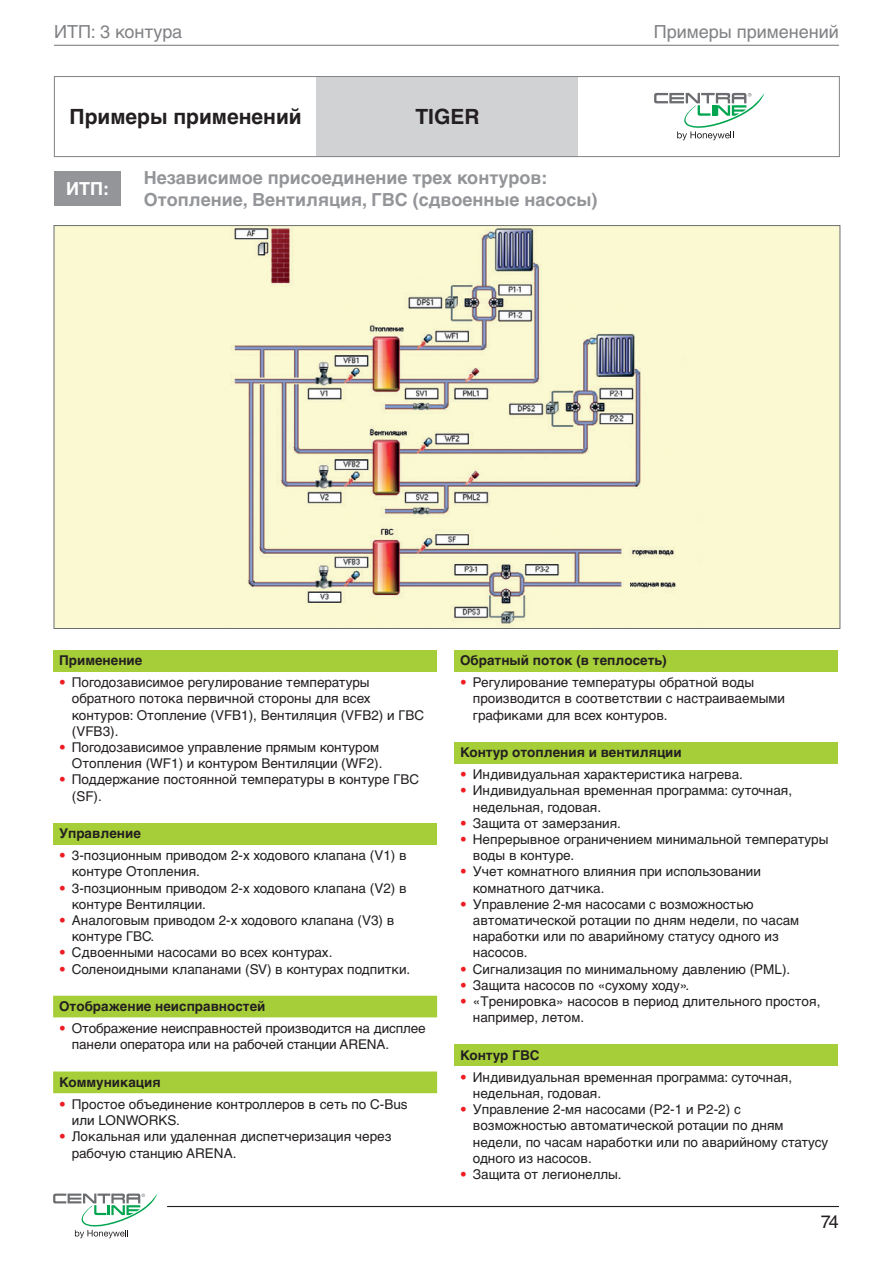
<style>
.page{position:relative;width:893px;height:1263px;background:#fff}
.page>*{position:absolute;margin:0;border:0;box-sizing:border-box;transform-origin:0 0}
.t1{font:700 21px "Helvetica LT Std";color:#231f20}
.t2{font:700 18px/21.6px "Helvetica LT Std";color:#939598}
.t3{font:18px "Helvetica LT Std";color:#808285}
.t4{font:700 18px "Helvetica LT Std";color:#fff}
.t5{font:18px "Helvetica LT Std";color:#231f20}
.t6{font:13.5px/16.2px "Helvetica LT Std";color:#231f20}
.t7{font:700 13.5px "Helvetica LT Std";color:#231f20}
.s1{font-style:italic;color:#ee1d23}
</style>
<div class="page">
<hr style="left:54px;top:45px;width:785px;height:1px;background:#808285">
<hr style="left:167px;top:1206px;width:672px;height:1px;background:#231f20">
<svg style="left:53px;top:1193px;width:104px;height:45px"></svg>
<div style="left:317px;top:77px;width:261px;height:79px;background:#d1d2d4"></div>
<svg style="left:654px;top:93px;width:110px;height:47px"></svg>
<div style="left:54px;top:76px;width:786px;height:81px;border:1px solid #808285"></div>
<div style="left:54px;top:171px;width:66px;height:35px;background:#939598"></div>
<div style="left:53px;top:650px;width:384px;height:21px;background:#a6ce39"></div>
<div style="left:53px;top:823px;width:384px;height:21px;background:#a6ce39"></div>
<svg style="left:53px;top:996px;width:384px;height:97px"></svg>
<div style="left:454px;top:650px;width:384px;height:21px;background:#a6ce39"></div>
<div style="left:454px;top:742px;width:384px;height:21px;background:#a6ce39"></div>
<div style="left:454px;top:1044px;width:384px;height:22px;background:#a6ce39"></div>
<div style="left:54px;top:226px;width:786px;height:402px;background:#faf9d2"></div>
<img style="left:230px;top:228px;width:446px;height:396px">
<p class="t3" style="left:54px;top:22px;width:130px">ИТП: 3 контура</p>
<p class="t1" style="left:70px;top:104px;width:234px">Примеры применений</p>
<p class="t1" style="left:415px;top:104px;width:66px">TIGER</p>
<p class="t4" style="left:66px;top:178px;width:45px">ИТП:</p>
<p class="t2" style="left:144px;top:167px;width:455px">Независимое присоединение трех контуров:<br>Отопление, Вентиляция, ГВС (сдвоенные насосы)</p>
<p class="t3" style="left:654px;top:22px;width:187px">Примеры применений</p>
<p class="t7" style="left:59px;top:652px;width:85px">Применение</p>
<p class="t6" style="left:72px;top:674px;width:354px;text-indent:-13px"><span class="s1">•</span> Погодозависимое регулирование температуры обратного потока первичной стороны для всех контуров: Отопление (VFB1), Вентиляция (VFB2) и ГВС (VFB3).</p>
<p class="t6" style="left:59px;top:739px;width:325px;text-align:right"><span class="s1">•</span> Погодозависимое управление прямым контуром<br>Отопления (WF1) и контуром Вентиляции (WF2).</p>
<p class="t6" style="left:72px;top:771px;width:349px;text-indent:-13px"><span class="s1">•</span> Поддержание постоянной температуры в контуре ГВС (SF).</p>
<p class="t7" style="left:59px;top:825px;width:83px">Управление</p>
<p class="t6" style="left:72px;top:847px;width:336px;text-indent:-13px"><span class="s1">•</span> 3-позционным приводом 2-х ходового клапана (V1) в контуре Отопления.</p>
<p class="t6" style="left:72px;top:880px;width:336px;text-indent:-13px"><span class="s1">•</span> 3-позционным приводом 2-х ходового клапана (V2) в контуре Вентиляции.</p>
<p class="t6" style="left:72px;top:912px;width:324px;text-indent:-13px"><span class="s1">•</span> Аналоговым приводом 2-х ходового клапана (V3) в контуре ГВС.</p>
<p class="t6" style="left:59px;top:944px;width:275px"><span class="s1">•</span> Сдвоенными насосами во всех контурах.</p>
<p class="t6" style="left:59px;top:961px;width:353px"><span class="s1">•</span> Cоленоидными клапанами (SV) в контурах подпитки.</p>
<p class="t7" style="left:59px;top:998px;width:208px">Отображение неисправностей</p>
<p class="t6" style="left:72px;top:1020px;width:355px;text-indent:-13px"><span class="s1">•</span> Отображение неисправностей производится на дисплее панели оператора или на рабочей станции ARENA.</p>
<p class="t7" style="left:59px;top:1074px;width:103px">Коммуникация</p>
<p class="t6" style="left:72px;top:1096px;width:337px;text-indent:-13px"><span class="s1">•</span> Простое объединение контроллеров в сеть по С-Bus или LONWORKS.</p>
<p class="t6" style="left:72px;top:1128px;width:321px;text-indent:-13px"><span class="s1">•</span> Локальная или удаленная диспетчеризация через рабочую станцию ARENA.</p>
<p class="t7" style="left:460px;top:652px;width:208px">Обратный поток (в теплосеть)</p>
<p class="t6" style="left:473px;top:674px;width:313px;text-indent:-13px"><span class="s1">•</span> Регулирование температуры обратной воды производится в соответствии с настраиваемыми графиками для всех контуров.</p>
<p class="t7" style="left:460px;top:744px;width:223px">Контур отопления и вентиляции</p>
<p class="t6" style="left:460px;top:766px;width:284px"><span class="s1">•</span> Индивидуальная характеристика нагрева.</p>
<p class="t6" style="left:473px;top:782px;width:321px;text-indent:-13px"><span class="s1">•</span> Индивидуальная временная программа: суточная, недельная, годовая.</p>
<p class="t6" style="left:460px;top:815px;width:162px"><span class="s1">•</span> Защита от замерзания.</p>
<p class="t6" style="left:473px;top:831px;width:357px;text-indent:-13px"><span class="s1">•</span> Непрерывное ограничением минимальной температуры воды в контуре.</p>
<p class="t6" style="left:473px;top:863px;width:290px;text-indent:-13px"><span class="s1">•</span> Учет комнатного влияния при использовании комнатного датчика.</p>
<p class="t6" style="left:473px;top:896px;width:328px;text-indent:-13px"><span class="s1">•</span> Управление 2-мя насосами с возможностью автоматической ротации по дням недели, по часам наработки или по аварийному статусу одного из насосов.</p>
<p class="t6" style="left:460px;top:961px;width:332px"><span class="s1">•</span> Сигнализация по минимальному давлению (PML).</p>
<p class="t6" style="left:460px;top:977px;width:231px"><span class="s1">•</span> Защита насосов по «сухому ходу».</p>
<p class="t6" style="left:473px;top:993px;width:349px;text-indent:-13px"><span class="s1">•</span> «Тренировка» насосов в период длительного простоя, например, летом.</p>
<p class="t7" style="left:460px;top:1047px;width:81px">Контур ГВС</p>
<p class="t6" style="left:473px;top:1069px;width:321px;text-indent:-13px"><span class="s1">•</span> Индивидуальная временная программа: суточная, недельная, годовая.</p>
<p class="t6" style="left:473px;top:1101px;width:357px;text-indent:-13px"><span class="s1">•</span> Управление 2-мя насосами (P2-1 и P2-2) с возможностью автоматической ротации по дням недели, по часам наработки или по аварийному статусу одного из насосов.</p>
<p class="t6" style="left:460px;top:1166px;width:163px"><span class="s1">•</span> Защита от легионеллы.</p>
<p class="t5" style="left:821px;top:1211px;width:20px">74</p>
</div>
